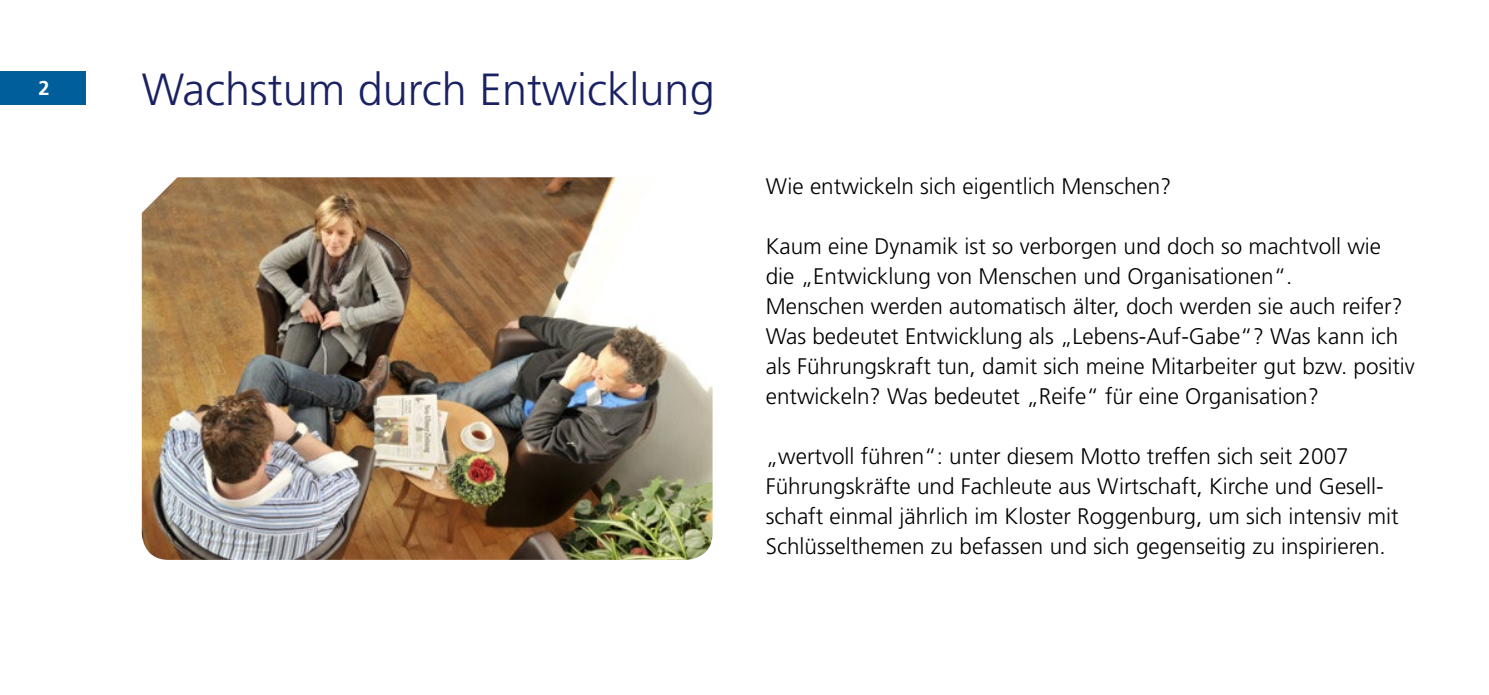
<style>
.page{position:relative;width:1489px;height:695px;background:#fff}
.page>*{position:absolute;margin:0;border:0;box-sizing:border-box;transform-origin:0 0}
.t1{font:300 45px "Frutiger LT Std";color:#1a2162}
.t2{font:300 22.5px/30px "Frutiger LT Std";color:#000}
.t3{font:700 20px "Frutiger LT Std";color:#fff}
</style>
<div class="page">
<img style="left:142px;top:177px;width:570px;height:382px">
<div style="left:0;top:71px;width:85px;height:34px;background:#005e9b"></div>
<p class="t3" style="left:38px;top:77px;width:13px">2</p>
<h1 class="t1" style="left:142px;top:64px;width:574px">Wachstum durch Entwicklung</h1>
<p class="t2" style="left:765px;top:172px;width:407px">Wie entwickeln sich eigentlich Menschen?</p>
<p class="t2" style="left:765px;top:232px;width:650px">Kaum eine Dynamik ist so verborgen und doch so machtvoll wie die „Entwicklung von Menschen und Organisationen“.<br>Menschen werden automatisch älter, doch werden sie auch reifer?<br>Was bedeutet Entwicklung als „Lebens-Auf-Gabe“? Was kann ich als Führungskraft tun, damit sich meine Mitarbeiter gut bzw. positiv entwickeln? Was bedeutet „Reife“ für eine Organisation?</p>
<p class="t2" style="left:765px;top:442px;width:634px">„wertvoll führen“: unter diesem Motto treffen sich seit 2007<br>Führungskräfte und Fachleute aus Wirtschaft, Kirche und Gesell&shy;schaft einmal jährlich im Kloster Roggenburg, um sich intensiv mit Schlüsselthemen zu befassen und sich gegenseitig zu inspirieren.</p>
</div>
